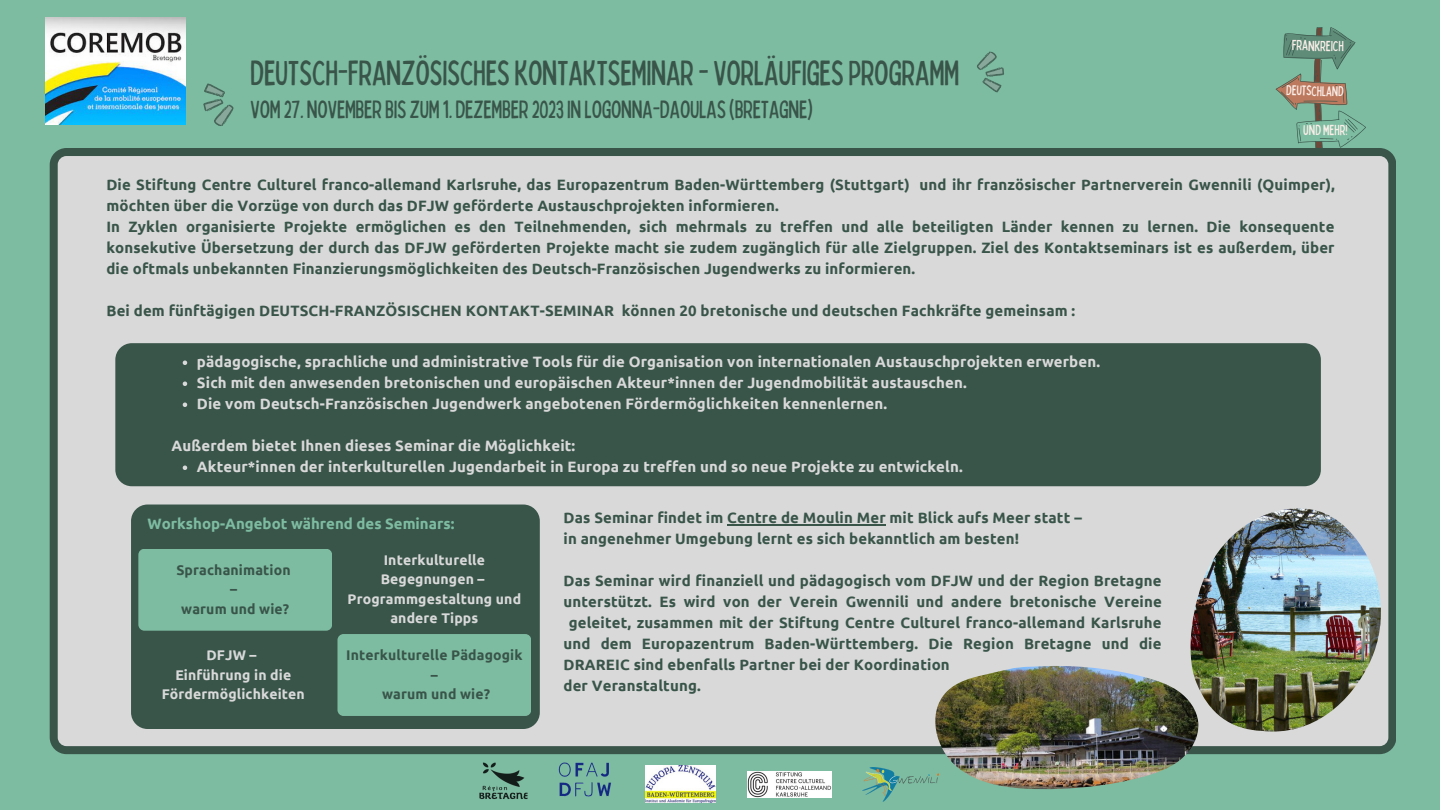
<style>
.page{position:relative;width:1440px;height:810px;background:#7ebca2}
.page>*{position:absolute;margin:0;border:0;box-sizing:border-box;transform-origin:0 0}
.t1{font:condensed 35px "Bobby Jones";letter-spacing:-.015em;color:#39554a}
.t2{font:condensed 25px "Bobby Jones";letter-spacing:-.015em;color:#39554a}
.t3{font:700 15px/21px "Ubuntu";letter-spacing:.01em;color:#39554a}
.t4{font:700 15px "Ubuntu";letter-spacing:.01em;color:#d9d9d9}
.t5{font:700 15px "Ubuntu";color:#7ebca2}
.t6{font:condensed 14.5px "Bobby Jones";color:#faeee8}
.t7{font:700 14px/19.5px "Ubuntu";letter-spacing:.01em;color:#d9d9d9;text-align:center}
.t8{font:700 14px/19.5px "Ubuntu";letter-spacing:.01em;color:#39554a;text-align:center}
.t9{font:condensed 14px "Bobby Jones";color:#faeee8}
</style>
<div class="page">
<div style="left:50px;top:148px;width:1346px;height:606px;background:#d9d9d9"></div>
<svg style="left:1276px;top:28px;width:90px;height:120px"></svg>
<img style="left:46px;top:18px;width:139px;height:106px">
<svg style="left:203px;top:83px;width:31px;height:43px"></svg>
<div style="left:115px;top:343px;width:1206px;height:143px;background:#39554a;border-radius:17px"></div>
<hr style="left:727px;top:524px;width:159px;height:2px;background:#39554a">
<img style="left:935px;top:664px;width:263px;height:126px">
<img style="left:1184px;top:508px;width:205px;height:224px">
<div style="left:131px;top:505px;width:409px;height:224px;background:#39554a;border-radius:17px"></div>
<div style="left:138px;top:549px;width:194px;height:82px;background:#7ebca2;border-radius:6px"></div>
<div style="left:337px;top:634px;width:194px;height:82px;background:#7ebca2;border-radius:6px"></div>
<svg style="left:977px;top:51px;width:27px;height:42px"></svg>
<img style="left:863px;top:767px;width:76px;height:35px">
<img style="left:558px;top:762px;width:53px;height:35px">
<img style="left:464px;top:743px;width:93px;height:56px">
<img style="left:646px;top:765px;width:69px;height:37px">
<img style="left:747px;top:771px;width:84px;height:27px">
<svg style="left:183px;top:361px;width:4px;height:4px"></svg>
<svg style="left:183px;top:382px;width:4px;height:4px"></svg>
<svg style="left:183px;top:403px;width:4px;height:4px"></svg>
<svg style="left:183px;top:466px;width:4px;height:4px"></svg>
<p class="t1" style="left:250px;top:50px;width:711px">DEUTSCH-FRANZÖSISCHES KONTAKTSEMINAR-VORLÄUFIGESPROGRAMM</p>
<p class="t2" style="left:250px;top:93px;width:564px">VOM 27. NOVEMBERBIS ZUM 1. DEZEMBER2023IN LOGONNA-DAOULAS(BRETAGNE)</p>
<p class="t6" style="left:1292px;top:36px;width:53px;rotate:1deg">FRANKREICH</p>
<p class="t9" style="left:1287px;top:81px;width:59px;rotate:2deg">DEUTSCHLAND</p>
<p class="t6" style="left:1303px;top:121px;width:46px">UND MEHR!</p>
<p class="t3" style="left:106px;top:174px;width:1230px">Die Stiftung Centre Culturel franco-allemand Karlsruhe, das Europazentrum Baden-Württemberg (Stuttgart) und ihr französischer Partnerverein Gwennili (Quimper), möchten über die Vorzüge von durch das DFJW geförderte Austauschprojekten informieren.</p>
<p class="t3" style="left:106px;top:216px;width:1230px;text-align:justify">In Zyklen organisierte Projekte ermöglichen es den Teilnehmenden, sich mehrmals zu treffen und alle beteiligten Länder kennen zu lernen. Die konsequente konsekutive Übersetzung der durch das DFJW geförderten Projekte macht sie zudem zugänglich für alle Zielgruppen. Ziel des Kontaktseminars ist es außerdem, über die oftmals unbekannten Finanzierungsmöglichkeiten des Deutsch-Französischen Jugendwerks zu informieren.</p>
<p class="t3" style="left:106px;top:300px;width:970px">Bei dem fünftägigen DEUTSCH-FRANZÖSISCHEN KONTAKT-SEMINAR können 20 bretonische und deutschen Fachkräfte gemeinsam :</p>
<p class="t4" style="left:197px;top:353px;width:905px">pädagogische, sprachliche und administrative Tools für die Organisation von internationalen Austauschprojekten erwerben.</p>
<p class="t4" style="left:197px;top:374px;width:771px">Sich mit den anwesenden bretonischen und europäischen Akteur*innen der Jugendmobilität austauschen.</p>
<p class="t4" style="left:197px;top:395px;width:692px">Die vom Deutsch-Französischen Jugendwerk angebotenen Fördermöglichkeiten kennenlernen.</p>
<p class="t4" style="left:171px;top:437px;width:405px">Außerdem bietet Ihnen dieses Seminar die Möglichkeit:</p>
<p class="t4" style="left:197px;top:458px;width:767px">Akteur*innen der interkulturellen Jugendarbeit in Europa zu treffen und so neue Projekte zu entwickeln.</p>
<p class="t5" style="left:148px;top:515px;width:308px">Workshop-Angebot während des Seminars:</p>
<p class="t8" style="left:176px;top:560px;width:116px">Sprachanimation</p>
<p class="t8" style="left:230px;top:579px;width:9px">–</p>
<p class="t8" style="left:181px;top:599px;width:110px">warum und wie?</p>
<p class="t7" style="left:206px;top:646px;width:52px">DFJW –</p>
<p class="t7" style="left:162px;top:665px;width:145px">Einführung in die<br>Fördermöglichkeiten</p>
<p class="t7" style="left:381px;top:550px;width:106px;text-align:left">Interkulturelle<br>Begegnungen –</p>
<p class="t7" style="left:348px;top:589px;width:175px">Programmgestaltung und andere Tipps</p>
<p class="t8" style="left:346px;top:646px;width:178px">Interkulturelle Pädagogik –</p>
<p class="t8" style="left:382px;top:685px;width:110px">warum und wie?</p>
<p class="t3" style="left:564px;top:506px;width:520px">Das Seminar findet im Centre de Moulin Mer mit Blick aufs Meer statt –</p>
<p class="t3" style="left:564px;top:527px;width:457px">in angenehmer Umgebung lernt es sich bekanntlich am besten!</p>
<p class="t3" style="left:564px;top:569px;width:600px">Das Seminar wird finanziell und pädagogisch vom DFJW und der Region Bretagne</p>
<p class="t3" style="left:564px;top:590px;width:600px">unterstützt. Es wird von der Verein Gwennili und andere bretonische Vereine</p>
<p class="t3" style="left:569px;top:611px;width:594px">geleitet, zusammen mit der Stiftung Centre Culturel franco-allemand Karlsruhe</p>
<p class="t3" style="left:564px;top:632px;width:600px">und dem Europazentrum Baden-Württemberg. Die Region Bretagne und die</p>
<p class="t3" style="left:564px;top:653px;width:388px">DRAREIC sind ebenfalls Partner bei der Koordination</p>
<p class="t3" style="left:564px;top:674px;width:139px">der Veranstaltung.</p>
</div>
